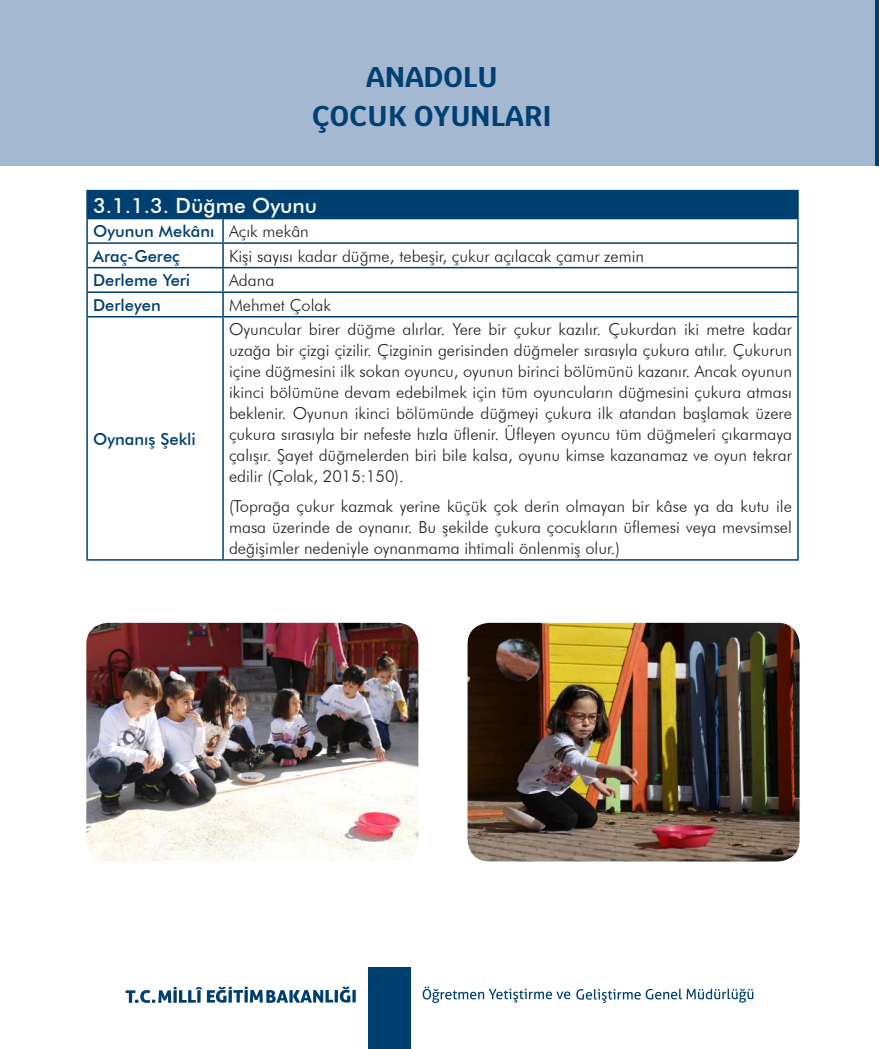
<style>
.page{position:relative;width:879px;height:1049px;background:#fff}
.page>*{position:absolute;margin:0;border:0;box-sizing:border-box;transform-origin:0 0}
.t1{font:700 28.5px/38.5px "Krub";color:#004071;text-align:center}
.t2{font:500 21px "Futura BT";color:#fff}
.t3{font:300 16.5px/21px "Futura BT";color:#231f20;text-align:justify}
.t4{font:500 16.5px/24.6px "Futura BT";color:#004071}
.s1{font-weight:300;color:#231f20}
</style>
<div class="page">
<div style="left:0;top:0;width:875px;height:166px;background:#a5b8d2"></div>
<hr style="left:875px;top:0;width:3px;height:166px;background:#004071">
<div style="left:368px;top:966px;width:42px;height:82px;background:#004071"></div>
<svg style="left:126px;top:986px;width:230px;height:16px"></svg>
<svg style="left:422px;top:986px;width:148px;height:16px"></svg>
<svg style="left:576px;top:988px;width:177px;height:14px"></svg>
<div style="left:87px;top:190px;width:710px;height:28px;background:#004071"></div>
<hr style="left:86px;top:190px;width:137px;height:1px;background:#004071">
<hr style="left:86px;top:191px;width:2px;height:27px;background:#004071">
<hr style="left:223px;top:190px;width:575px;height:1px;background:#004071">
<hr style="left:86px;top:218px;width:137px;height:1px;background:#004071">
<hr style="left:86px;top:219px;width:2px;height:23px;background:#004071">
<hr style="left:223px;top:218px;width:575px;height:1px;background:#004071">
<hr style="left:222px;top:219px;width:2px;height:23px;background:#004071">
<hr style="left:86px;top:242px;width:137px;height:2px;background:#004071">
<hr style="left:86px;top:244px;width:2px;height:23px;background:#004071">
<hr style="left:223px;top:242px;width:575px;height:2px;background:#004071">
<hr style="left:222px;top:244px;width:2px;height:23px;background:#004071">
<hr style="left:86px;top:267px;width:137px;height:1px;background:#004071">
<hr style="left:86px;top:268px;width:2px;height:23px;background:#004071">
<hr style="left:223px;top:267px;width:575px;height:1px;background:#004071">
<hr style="left:222px;top:268px;width:2px;height:23px;background:#004071">
<hr style="left:86px;top:291px;width:137px;height:2px;background:#004071">
<hr style="left:86px;top:293px;width:2px;height:23px;background:#004071">
<hr style="left:223px;top:291px;width:575px;height:2px;background:#004071">
<hr style="left:222px;top:293px;width:2px;height:23px;background:#004071">
<svg style="left:797px;top:191px;width:1px;height:125px"></svg>
<hr style="left:86px;top:316px;width:137px;height:1px;background:#004071">
<hr style="left:86px;top:317px;width:2px;height:242px;background:#004071">
<hr style="left:223px;top:316px;width:575px;height:1px;background:#004071">
<hr style="left:222px;top:317px;width:2px;height:242px;background:#004071">
<hr style="left:797px;top:317px;width:1px;height:242px;background:#004071">
<hr style="left:86px;top:559px;width:137px;height:1px;background:#004071">
<hr style="left:223px;top:559px;width:575px;height:1px;background:#004071">
<img style="left:86px;top:623px;width:332px;height:238px">
<img style="left:467px;top:623px;width:332px;height:238px">
<h1 class="t1" style="left:312px;top:58px;width:242px">ANADOLU<br>ÇOCUK OYUNLARI</h1>
<p class="t2" style="left:93px;top:192px;width:226px">3.1.1.3. Düğme Oyunu</p>
<p class="t4" style="left:93px;top:219px;width:217px">Oyunun Mekânı <span class="s1">Açık mekân<br></span>Araç-Gereç</p>
<p class="t3" style="left:229px;top:245px;width:416px">Kişi sayısı kadar düğme, tebeşir, çukur açılacak çamur zemin</p>
<p class="t4" style="left:93px;top:268px;width:99px">Derleme Yeri</p>
<p class="t3" style="left:229px;top:270px;width:47px">Adana</p>
<p class="t4" style="left:93px;top:292px;width:69px">Derleyen</p>
<p class="t3" style="left:229px;top:294px;width:103px">Mehmet Çolak</p>
<p class="t4" style="left:93px;top:426px;width:104px">Oynanış Şekli</p>
<p class="t3" style="left:229px;top:319px;width:564px">Oyuncular birer düğme alırlar. Yere bir çukur kazılır. Çukurdan iki metre kadar uzağa bir çizgi çizilir. Çizginin gerisinden düğmeler sırasıyla çukura atılır. Çukurun içine düğmesini ilk sokan oyuncu, oyunun birinci bölümünü kazanır. Ancak oyunun ikinci bölümüne devam edebilmek için tüm oyuncuların düğmesini çukura atması beklenir. Oyunun ikinci bölümünde düğmeyi çukura ilk atandan başlamak üzere çukura sırasıyla bir nefeste hızla üflenir. Üfleyen oyuncu tüm düğmeleri çıkarmaya çalışır. Şayet düğmelerden biri bile kalsa, oyunu kimse kazanamaz ve oyun tekrar edilir (Çolak, 2015:150).</p>
<p class="t3" style="left:229px;top:495px;width:564px">(Toprağa çukur kazmak yerine küçük çok derin olmayan bir kâse ya da kutu ile masa üzerinde de oynanır. Bu şekilde çukura çocukların üflemesi veya mevsimsel değişimler nedeniyle oynanmama ihtimali önlenmiş olur.)</p>
</div>
